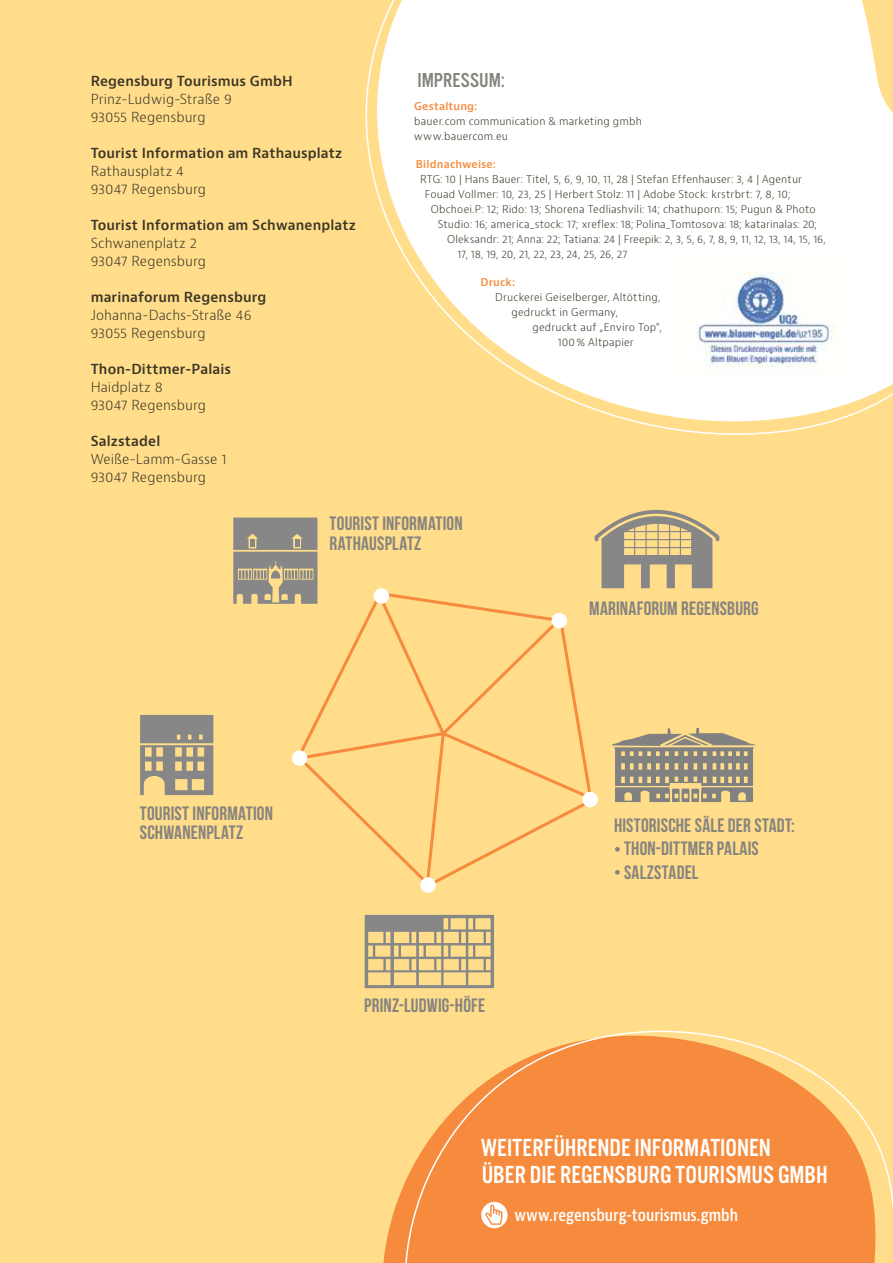
<style>
.page{position:relative;width:893px;height:1263px;background:#ffdd8b}
.page>*{position:absolute;margin:0;border:0;box-sizing:border-box;transform-origin:0 0}
.t1{font:25.65px/27.5px "Alternate Got No 3 D";letter-spacing:.005em;color:#fff}
.t2{font:21px "Alternate Got No 3 D";letter-spacing:.005em;color:#87847f}
.t3{font:700 19.35px/19.4px "Bebas Neue";letter-spacing:.01em;color:#87847f}
.t4{font:600 condensed 16.5px "Bernina Sans";color:#fff}
.t5{font:300 13.5px/18px "Bernino Sans";letter-spacing:.005em;color:#3b3526}
.t6{font:600 13.5px "Bernino Sans";letter-spacing:.01em;color:#3b3526}
.t7{font:300 10.5px/15px "Bernino Sans";letter-spacing:.01em;color:#3b3526}
.t8{font:600 10.5px "Bernino Sans";letter-spacing:.02em;color:#f68b3d}
.s1{font-family:"Frutiger";font-weight:400;font-stretch:condensed;font-size:13.5px}
</style>
<div class="page">
<svg style="left:383px;top:1030px;width:510px;height:233px"></svg>
<svg style="left:481px;top:1202px;width:27px;height:26px"></svg>
<svg style="left:485px;top:1205px;width:17px;height:20px"></svg>
<svg style="left:365px;top:915px;width:129px;height:73px"></svg>
<svg style="left:140px;top:715px;width:73px;height:80px"></svg>
<svg style="left:420px;top:877px;width:16px;height:16px"></svg>
<svg style="left:233px;top:510px;width:522px;height:378px"></svg>
<svg style="left:365px;top:0;width:528px;height:435px"></svg>
<img style="left:675px;top:256px;width:167px;height:119px">
<p class="t6" style="left:91px;top:72px;width:204px">Regensburg Tourismus GmbH</p>
<p class="t5" style="left:91px;top:90px;width:143px">Prinz-Ludwig-Straße 9<br>93055 Regensburg</p>
<p class="t6" style="left:91px;top:144px;width:253px">Tourist Information am Rathausplatz</p>
<p class="t5" style="left:91px;top:162px;width:117px">Rathausplatz 4<br>93047 Regensburg</p>
<p class="t6" style="left:91px;top:216px;width:267px">Tourist Information am Schwanenplatz</p>
<p class="t5" style="left:91px;top:234px;width:117px">Schwanenplatz 2<br>93047 Regensburg</p>
<p class="t6" style="left:91px;top:288px;width:177px">marinaforum Regensburg</p>
<p class="t5" style="left:91px;top:306px;width:162px">Johanna-Dachs-Straße 46<br>93055 Regensburg</p>
<p class="t6" style="left:91px;top:360px;width:142px">Thon-Dittmer-Palais</p>
<p class="t5" style="left:91px;top:378px;width:117px">Haidplatz 8<br>93047 Regensburg</p>
<p class="t6" style="left:91px;top:432px;width:71px">Salzstadel</p>
<p class="t5" style="left:91px;top:450px;width:137px">Weiße-Lamm-Gasse 1<br>93047 Regensburg</p>
<h2 class="t2" style="left:417px;top:69px;width:89px">IMPRESSUM:</h2>
<p class="t8" style="left:414px;top:100px;width:65px">Gestaltung:</p>
<p class="t7" style="left:414px;top:114px;width:229px">bauer.com communication &amp; marketing gmbh www.bauercom.eu</p>
<p class="t8" style="left:416px;top:157px;width:82px">Bildnachweise:</p>
<p class="t7" style="left:420px;top:172px;width:383px">RTG: 10 | Hans Bauer: Titel, 5, 6, 9, 10, 11, 28 | Stefan Effenhauser: 3, 4 | Agentur</p>
<p class="t7" style="left:425px;top:187px;width:367px">Fouad Vollmer: 10, 23, 25 | Herbert Stolz: 11 | Adobe Stock: krstrbrt: 7, 8, 10;</p>
<p class="t7" style="left:431px;top:202px;width:386px">Obchoei.P: 12; Rido: 13; Shorena Tedliashvili: 14; chathuporn: 15; Pugun &amp; Photo</p>
<p class="t7" style="left:438px;top:217px;width:381px">Studio: 16; america_stock: 17; xreflex: 18; Polina_Tomtosova: 18; katarinalas: 20;</p>
<p class="t7" style="left:447px;top:232px;width:380px">Oleksandr: 21; Anna: 22; Tatiana: 24 | Freepik: 2, 3, 5, 6, 7, 8, 9, 11, 12, 13, 14, 15, 16,</p>
<p class="t7" style="left:457px;top:247px;width:171px">17, 18, 19, 20, 21, 22, 23, 24, 25, 26, 27</p>
<p class="t8" style="left:480px;top:275px;width:36px">Druck:</p>
<p class="t7" style="left:511px;top:290px;width:151px;text-indent:-16px">Druckerei Geiselberger, Altötting, gedruckt in Germany,</p>
<p class="t7" style="left:532px;top:320px;width:131px;text-align:center">gedruckt auf „Enviro Top“,<br>100% Altpapier</p>
<h3 class="t3" style="left:330px;top:514px;width:135px">TOURIST INFORMATION<br>RATHAUSPLATZ</h3>
<h3 class="t3" style="left:589px;top:598px;width:171px">MARINAFORUM REGENSBURG</h3>
<h3 class="t3" style="left:140px;top:803px;width:135px">TOURIST INFORMATION<br>SCHWANENPLATZ</h3>
<h3 class="t3" style="left:364px;top:995px;width:123px">PRINZ-LUDWIG-HÖFE</h3>
<h3 class="t3" style="left:614px;top:815px;width:182px">HISTORISCHE SÄLE DER STADT:</h3>
<h3 class="t3" style="left:614px;top:838px;width:146px"><span class="s1">•</span> THON-DITTMER PALAIS</h3>
<h3 class="t3" style="left:614px;top:862px;width:86px"><span class="s1">•</span> SALZSTADEL</h3>
<h1 class="t1" style="left:481px;top:1134px;width:349px">WEITERFÜHRENDE INFORMATIONEN<br>ÜBER DIE REGENSBURG TOURISMUS GMBH</h1>
<h3 class="t4" style="left:514px;top:1205px;width:225px">www.regensburg-tourismus.gmbh</h3>
</div>
